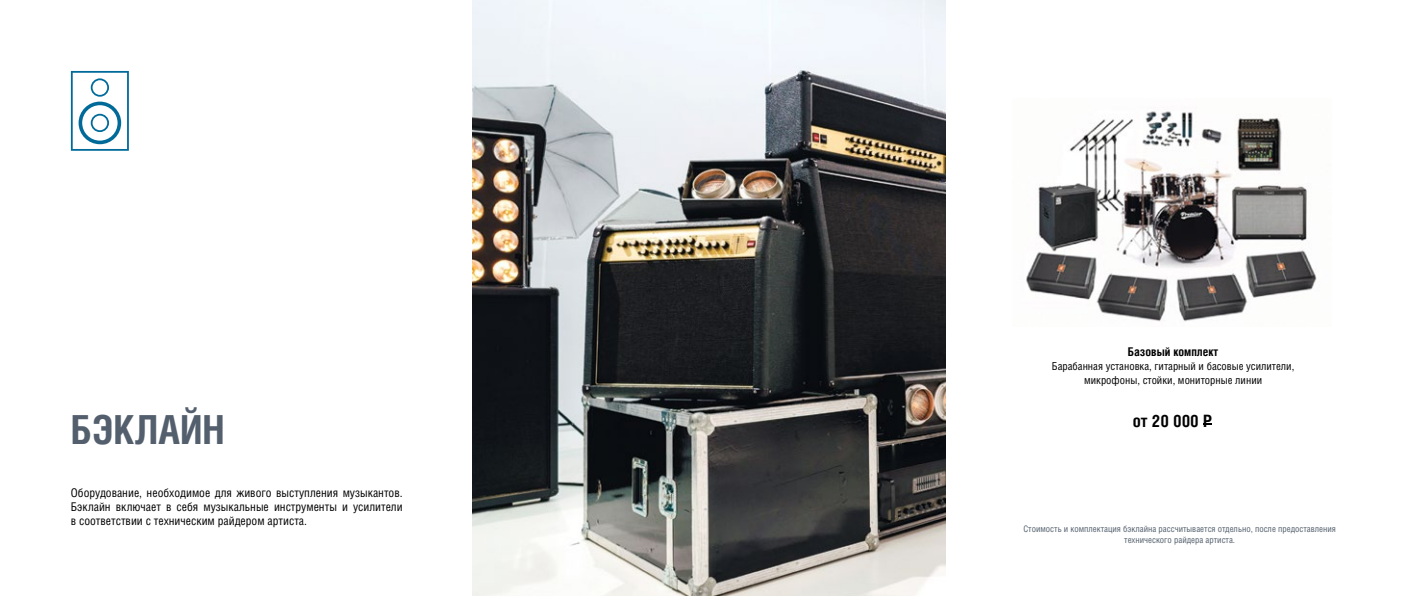
<style>
.page{position:relative;width:1418px;height:596px;background:#fff}
.page>*{position:absolute;margin:0;border:0;box-sizing:border-box;transform-origin:0 0}
.t1{font:700 40px "Helios Cond C";color:#535f6d}
.t2{font:700 17px "Helios Cond C";color:#000}
.t3{font:12px/14px "Helios Cond C";color:#000;text-align:justify}
.t4{font:700 12px "Helios Cond C";color:#000}
.t5{font:11px/14px "Helios Cond C";color:#000;text-align:center}
.t6{font:9px/11px "Helios Cond C";color:#535f6d;text-align:center}
</style>
<div class="page">
<hr style="left:1414px;top:207px;width:3px;height:187px;background:#000">
<svg style="left:71px;top:71px;width:58px;height:80px"></svg>
<img style="left:1026px;top:111px;width:291px;height:211px">
<img style="left:473px;top:0;width:472px;height:595px">
<h1 class="t1" style="left:71px;top:405px;width:155px">БЭКЛАЙН</h1>
<p class="t3" style="left:71px;top:485px;width:333px">Оборудование, необходимое для живого выступления музыкантов.<br>Бэклайн включает в себя музыкальные инструменты и усилители в соответствии с техническим райдером артиста.</p>
<p class="t4" style="left:1127px;top:344px;width:92px">Базовый комплект</p>
<p class="t5" style="left:1051px;top:359px;width:244px">Барабанная установка, гитарный и басовые усилители, микрофоны, стойки, мониторные линии</p>
<h2 class="t2" style="left:1132px;top:410px;width:81px">от 20 000 Р</h2>
<p class="t6" style="left:1023px;top:523px;width:314px">Стоимость и комплектация бэклайна рассчитывается отдельно, после предоставления технического райдера артиста.</p>
</div>
